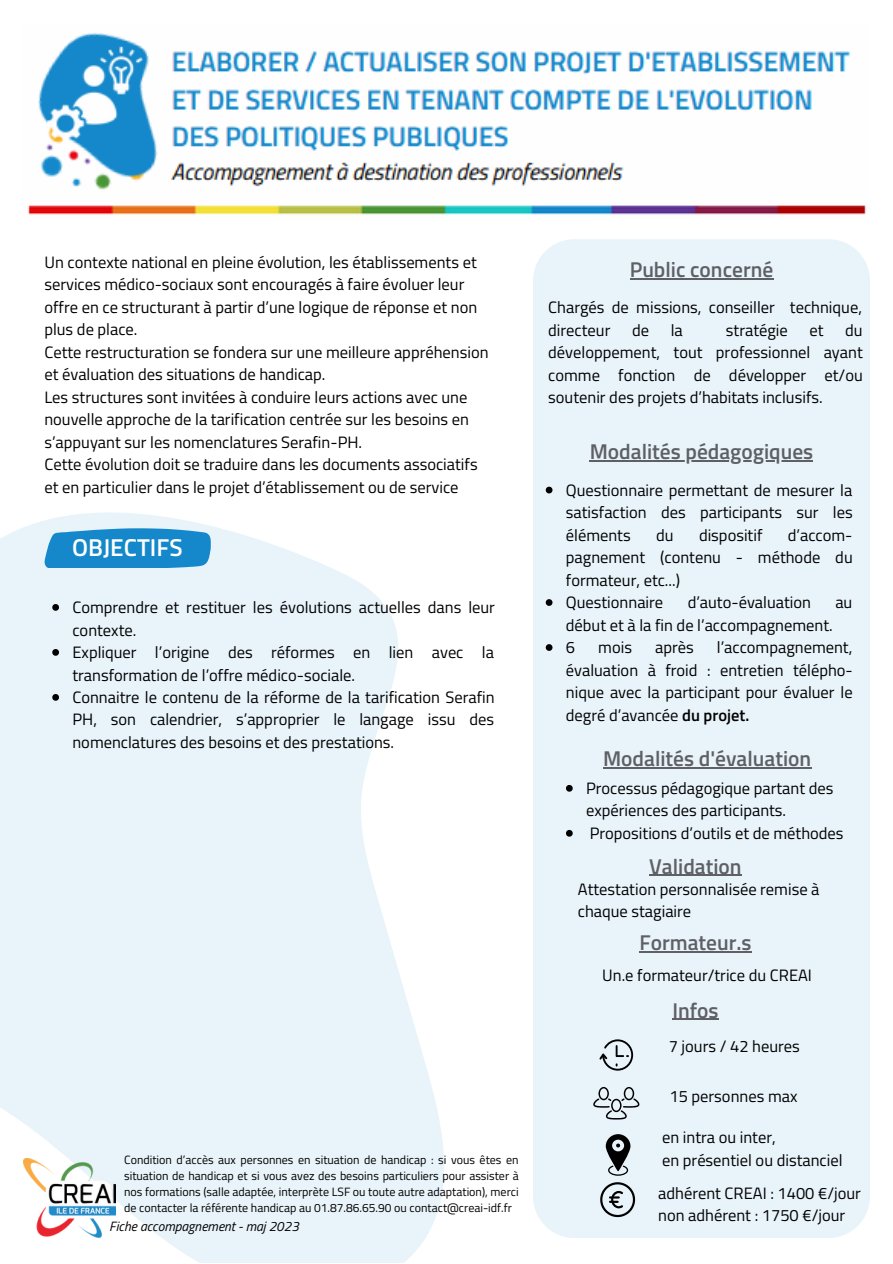
<style>
.page{position:relative;width:893px;height:1264px;background:#fff}
.page>*{position:absolute;margin:0;border:0;box-sizing:border-box;transform-origin:0 0}
.t1{font:600 24.45px "Titillium Web";color:#fff}
.t2{font:600 21.45px "Titillium Web";color:#5f6066}
.t3{font:16.5px/22.5px "Titillium Web";color:#000}
.t4{font:italic 13.5px "Titillium Web";color:#000}
.t5{font:12px/16px "Titillium Web";color:#000;text-align:justify}
.s1{font-weight:600}
</style>
<div class="page">
<svg style="left:0;top:512px;width:444px;height:750px;fill:#e8f3fa"></svg>
<div style="left:533px;top:239px;width:336px;height:999px;background:#e8f3fa"></div>
<svg style="left:599px;top:1039px;width:34px;height:31px"></svg>
<svg style="left:593px;top:1086px;width:46px;height:33px;background:#bdc6cc"></svg>
<svg style="left:600px;top:1182px;width:35px;height:34px"></svg>
<svg style="left:605px;top:1134px;width:25px;height:41px"></svg>
<svg style="left:44px;top:528px;width:167px;height:39px;background:#2691ce"></svg>
<img style="left:28px;top:33px;width:838px;height:182px">
<svg style="left:52px;top:604px;width:7px;height:6px"></svg>
<svg style="left:52px;top:649px;width:7px;height:6px"></svg>
<svg style="left:52px;top:694px;width:7px;height:6px"></svg>
<hr style="left:589px;top:460px;width:224px;height:1px;background:#5f6066">
<hr style="left:629px;top:278px;width:144px;height:1px;background:#5f6066">
<hr style="left:639px;top:951px;width:112px;height:1px;background:#5f6066">
<hr style="left:649px;top:874px;width:92px;height:1px;background:#5f6066">
<hr style="left:672px;top:1018px;width:46px;height:1px;background:#5f6066">
<svg style="left:566px;top:785px;width:6px;height:6px"></svg>
<svg style="left:566px;top:830px;width:6px;height:6px"></svg>
<hr style="left:603px;top:767px;width:208px;height:1px;background:#5f6066">
<svg style="left:545px;top:486px;width:7px;height:7px"></svg>
<svg style="left:545px;top:599px;width:7px;height:7px"></svg>
<svg style="left:545px;top:644px;width:7px;height:7px"></svg>
<img style="left:23px;top:1158px;width:92px;height:79px">
<p class="t3" style="left:44px;top:250px;width:445px">Un contexte national en pleine évolution, les établissements et services médico-sociaux sont encouragés à faire évoluer leur offre en ce structurant à partir d’une logique de réponse et non plus de place.<br>Cette restructuration se fondera sur une meilleure appréhension et évaluation des situations de handicap.<br>Les structures sont invitées à conduire leurs actions avec une nouvelle approche de la tarification centrée sur les besoins en s’appuyant sur les nomenclatures Serafin-PH.<br>Cette évolution doit se traduire dans les documents associatifs et en particulier dans le projet d’établissement ou de service</p>
<h1 class="t1" style="left:72px;top:528px;width:112px">OBJECTIFS</h1>
<p class="t3" style="left:72px;top:595px;width:424px">Comprendre et restituer les évolutions actuelles dans leur contexte.<br>Expliquer l’origine des réformes en lien avec la transformation de l’offre médico-sociale.<br>Connaitre le contenu de la réforme de la tarification Serafin PH, son calendrier, s’approprier le langage issu des nomenclatures des besoins et des prestations.</p>
<p class="t5" style="left:124px;top:1151px;width:396px">Condition d’accès aux personnes en situation de handicap : si vous êtes en situation de handicap et si vous avez des besoins particuliers pour assister à nos formations (salle adaptée, interprète LSF ou toute autre adaptation), merci de contacter la référente handicap au 01.87.86.65.90 ou contact@creai-idf.fr</p>
<p class="t4" style="left:109px;top:1215px;width:191px">Fiche accompagnement - maj 2023</p>
<h2 class="t2" style="left:629px;top:253px;width:145px">Public concerné</h2>
<p class="t3" style="left:548px;top:296px;width:315px">Chargés de missions, conseiller technique, directeur</p>
<p class="t3" style="left:632px;top:318px;width:19px">de</p>
<p class="t3" style="left:670px;top:318px;width:14px">la</p>
<p class="t3" style="left:726px;top:318px;width:63px">stratégie</p>
<p class="t3" style="left:809px;top:318px;width:16px">et</p>
<p class="t3" style="left:548px;top:318px;width:316px;text-align:justify;text-indent:297px">du développement, tout professionnel ayant comme fonction de développer et/ou soutenir des projets d’habitats inclusifs.</p>
<h2 class="t2" style="left:589px;top:434px;width:225px">Modalités pédagogiques</h2>
<p class="t3" style="left:566px;top:478px;width:288px;text-align:justify">Questionnaire permettant de mesurer la satisfaction des participants sur les éléments</p>
<p class="t3" style="left:656px;top:523px;width:19px">du</p>
<p class="t3" style="left:699px;top:523px;width:65px">dispositif</p>
<p class="t3" style="left:566px;top:523px;width:288px;text-indent:222px">d’accom&shy;pagnement (contenu - méthode du formateur, etc...)<br>Questionnaire</p>
<p class="t3" style="left:687px;top:590px;width:125px">d’auto-évaluation</p>
<p class="t3" style="left:835px;top:590px;width:19px">au</p>
<p class="t3" style="left:566px;top:613px;width:268px">début et à la fin de l’accompagnement.<br>6</p>
<p class="t3" style="left:598px;top:635px;width:35px">mois</p>
<p class="t3" style="left:655px;top:635px;width:40px">après</p>
<p class="t3" style="left:566px;top:635px;width:288px;text-align:justify;text-indent:151px">l’accompagnement, évaluation à froid : entretien télépho&shy;nique avec la participant pour évaluer le degré d’avancée <span class="s1">du projet.</span></p>
<h2 class="t2" style="left:603px;top:741px;width:210px">Modalités d'évaluation</h2>
<p class="t3" style="left:586px;top:776px;width:259px">Processus pédagogique partant des expériences des participants.<br>Propositions d’outils et de méthodes</p>
<h2 class="t2" style="left:649px;top:849px;width:94px">Validation</h2>
<p class="t3" style="left:578px;top:877px;width:243px">Attestation personnalisée remise à chaque stagiaire</p>
<h2 class="t2" style="left:639px;top:925px;width:114px">Formateur.s</h2>
<p class="t3" style="left:602px;top:963px;width:211px">Un.e formateur/trice du CREAI</p>
<h2 class="t2" style="left:672px;top:993px;width:48px">Infos</h2>
<p class="t3" style="left:668px;top:1034px;width:132px">7 jours / 42 heures</p>
<p class="t3" style="left:669px;top:1084px;width:129px">15 personnes max</p>
<p class="t3" style="left:662px;top:1125px;width:182px">en intra ou inter,<br>en présentiel ou distanciel</p>
<p class="t3" style="left:658px;top:1181px;width:204px">adhérent CREAI : 1400 €/jour non adhérent : 1750 €/jour</p>
</div>
